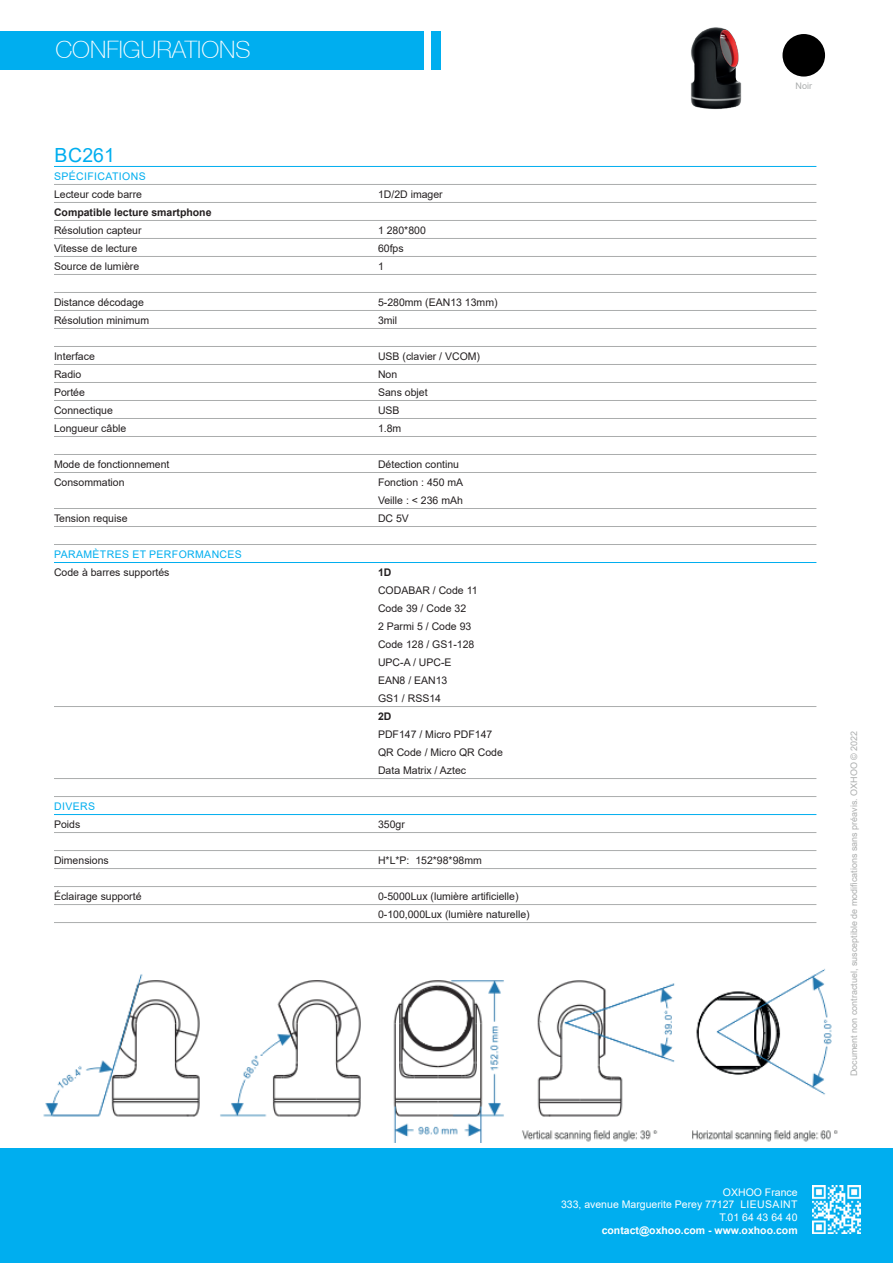
<style>
.page{position:relative;width:893px;height:1263px;background:#fff}
.page>*{position:absolute;margin:0;border:0;box-sizing:border-box;transform-origin:0 0}
.t1{font:100 24px "Helvetica 35";color:#fff}
.Style_de_paragraphe{font:19.5px "Arial";letter-spacing:.01em;color:#00aeef}
.Style_de_paragraphe-2{font:10.5px/18px "Arial";color:#231f20}
.t2{font:10.5px "Arial";color:#fff}
.Style_de_paragraphe-3{font:10.5px "Arial";letter-spacing:.035em;color:#00aeef}
.t3{font:700 10.5px "Arial";color:#fff}
.Style_de_paragraphe-4{font:700 10.5px "Arial";color:#231f20}
.t4{font:9px "Arial";color:#abadad}
.t5{font:9px "Arial";color:#aaadad}
.s1{font-weight:700}
</style>
<div class="page">
<div style="left:0;top:1148px;width:893px;height:115px;background:#00aeef"></div>
<img style="left:813px;top:1186px;width:47px;height:47px">
<hr style="left:54px;top:166px;width:762px;height:1px;background:#00aeef">
<hr style="left:54px;top:184px;width:762px;height:1px;background:#abadad">
<hr style="left:54px;top:202px;width:762px;height:1px;background:#abadad">
<hr style="left:54px;top:220px;width:762px;height:1px;background:#abadad">
<hr style="left:54px;top:238px;width:762px;height:1px;background:#abadad">
<hr style="left:54px;top:256px;width:762px;height:1px;background:#abadad">
<hr style="left:54px;top:274px;width:762px;height:1px;background:#abadad">
<hr style="left:54px;top:292px;width:762px;height:1px;background:#abadad">
<hr style="left:54px;top:310px;width:762px;height:1px;background:#abadad">
<hr style="left:54px;top:328px;width:762px;height:1px;background:#abadad">
<hr style="left:54px;top:346px;width:762px;height:1px;background:#abadad">
<hr style="left:54px;top:364px;width:762px;height:1px;background:#abadad">
<hr style="left:54px;top:382px;width:762px;height:1px;background:#abadad">
<hr style="left:54px;top:400px;width:762px;height:1px;background:#abadad">
<hr style="left:54px;top:418px;width:762px;height:1px;background:#abadad">
<hr style="left:54px;top:436px;width:762px;height:1px;background:#abadad">
<hr style="left:54px;top:454px;width:762px;height:1px;background:#abadad">
<hr style="left:54px;top:472px;width:762px;height:1px;background:#abadad">
<hr style="left:54px;top:508px;width:762px;height:1px;background:#abadad">
<hr style="left:54px;top:526px;width:762px;height:1px;background:#abadad">
<hr style="left:54px;top:544px;width:762px;height:1px;background:#abadad">
<hr style="left:54px;top:562px;width:762px;height:1px;background:#00aeef">
<hr style="left:54px;top:706px;width:762px;height:1px;background:#abadad">
<hr style="left:54px;top:778px;width:762px;height:1px;background:#abadad">
<hr style="left:54px;top:796px;width:762px;height:1px;background:#abadad">
<hr style="left:54px;top:814px;width:762px;height:1px;background:#00aeef">
<hr style="left:54px;top:832px;width:762px;height:1px;background:#abadad">
<hr style="left:54px;top:850px;width:762px;height:1px;background:#abadad">
<hr style="left:54px;top:868px;width:762px;height:1px;background:#abadad">
<hr style="left:54px;top:886px;width:762px;height:1px;background:#abadad">
<hr style="left:54px;top:904px;width:762px;height:1px;background:#abadad">
<hr style="left:54px;top:922px;width:762px;height:1px;background:#abadad">
<img style="left:43px;top:968px;width:795px;height:175px">
<div style="left:782px;top:34px;width:43px;height:43px;background:#000;border-radius:50%"></div>
<div style="left:0;top:31px;width:424px;height:39px;background:#00aeef"></div>
<div style="left:432px;top:31px;width:9px;height:39px;background:#00aeef"></div>
<img style="left:691px;top:27px;width:51px;height:83px">
<p class="t1" style="left:55px;top:35px;width:197px">CONFIGURATIONS</p>
<p class="Style_de_paragraphe" style="left:54px;top:142px;width:62px">BC261</p>
<p class="Style_de_paragraphe-3" style="left:54px;top:169px;width:93px">SPÉCIFICATIONS</p>
<p class="Style_de_paragraphe-2" style="left:54px;top:185px;width:90px">Lecteur code barre</p>
<p class="Style_de_paragraphe-2" style="left:378px;top:185px;width:66px">1D/2D imager</p>
<p class="Style_de_paragraphe-4" style="left:54px;top:205px;width:159px">Compatible lecture smartphone</p>
<p class="Style_de_paragraphe-2" style="left:54px;top:221px;width:89px">Résolution capteur</p>
<p class="Style_de_paragraphe-2" style="left:378px;top:221px;width:49px">1 280*800</p>
<p class="Style_de_paragraphe-2" style="left:54px;top:239px;width:85px">Vitesse de lecture</p>
<p class="Style_de_paragraphe-2" style="left:378px;top:239px;width:27px">60fps</p>
<p class="Style_de_paragraphe-2" style="left:54px;top:257px;width:87px">Source de lumière</p>
<p class="Style_de_paragraphe-2" style="left:378px;top:257px;width:7px">1</p>
<p class="Style_de_paragraphe-2" style="left:54px;top:293px;width:91px">Distance décodage</p>
<p class="Style_de_paragraphe-2" style="left:378px;top:293px;width:121px">5-280mm (EAN13 13mm)</p>
<p class="Style_de_paragraphe-2" style="left:54px;top:311px;width:97px">Résolution minimum</p>
<p class="Style_de_paragraphe-2" style="left:378px;top:311px;width:21px">3mil</p>
<p class="Style_de_paragraphe-2" style="left:54px;top:347px;width:42px">Interface</p>
<p class="Style_de_paragraphe-2" style="left:378px;top:347px;width:104px">USB (clavier / VCOM)</p>
<p class="Style_de_paragraphe-2" style="left:54px;top:365px;width:29px">Radio</p>
<p class="Style_de_paragraphe-2" style="left:378px;top:365px;width:21px">Non</p>
<p class="Style_de_paragraphe-2" style="left:54px;top:383px;width:32px">Portée</p>
<p class="Style_de_paragraphe-2" style="left:378px;top:383px;width:51px">Sans objet</p>
<p class="Style_de_paragraphe-2" style="left:54px;top:401px;width:60px">Connectique</p>
<p class="Style_de_paragraphe-2" style="left:378px;top:401px;width:23px">USB</p>
<p class="Style_de_paragraphe-2" style="left:54px;top:419px;width:74px">Longueur câble</p>
<p class="Style_de_paragraphe-2" style="left:378px;top:419px;width:25px">1.8m</p>
<p class="Style_de_paragraphe-2" style="left:54px;top:455px;width:117px">Mode de fonctionnement</p>
<p class="Style_de_paragraphe-2" style="left:378px;top:455px;width:83px">Détection continu</p>
<p class="Style_de_paragraphe-2" style="left:54px;top:473px;width:72px">Consommation</p>
<p class="Style_de_paragraphe-2" style="left:378px;top:473px;width:87px">Fonction : 450 mA<br>Veille : &lt; 236 mAh</p>
<p class="Style_de_paragraphe-2" style="left:54px;top:509px;width:75px">Tension requise</p>
<p class="Style_de_paragraphe-2" style="left:378px;top:509px;width:32px">DC 5V</p>
<p class="Style_de_paragraphe-3" style="left:54px;top:547px;width:189px">PARAMÈTRES ET PERFORMANCES</p>
<p class="Style_de_paragraphe-2" style="left:54px;top:563px;width:117px">Code à barres supportés</p>
<p class="Style_de_paragraphe-2" style="left:378px;top:563px;width:101px"><span class="s1">1D<br></span>CODABAR / Code 11<br>Code 39 / Code 32<br>2 Parmi 5 / Code 93<br>Code 128 / GS1-128<br>UPC-A / UPC-E<br>EAN8 / EAN13<br>GS1 / RSS14</p>
<p class="Style_de_paragraphe-2" style="left:378px;top:707px;width:126px"><span class="s1">2D<br></span>PDF147 / Micro PDF147<br>QR Code / Micro QR Code<br>Data Matrix / Aztec</p>
<p class="Style_de_paragraphe-3" style="left:54px;top:799px;width:42px">DIVERS</p>
<p class="Style_de_paragraphe-2" style="left:54px;top:815px;width:28px">Poids</p>
<p class="Style_de_paragraphe-2" style="left:378px;top:815px;width:28px">350gr</p>
<p class="Style_de_paragraphe-2" style="left:54px;top:851px;width:56px">Dimensions</p>
<p class="Style_de_paragraphe-2" style="left:378px;top:851px;width:105px">H*L*P: 152*98*98mm</p>
<p class="Style_de_paragraphe-2" style="left:54px;top:887px;width:89px">Éclairage supporté</p>
<p class="Style_de_paragraphe-2" style="left:378px;top:887px;width:142px">0-5000Lux (lumière artificielle)</p>
<p class="Style_de_paragraphe-2" style="left:378px;top:905px;width:153px">0-100,000Lux (lumière naturelle)</p>
<p class="t5" style="left:795px;top:79px;width:18px">Noir</p>
<p class="t4" style="left:848px;top:1076px;width:347px;rotate:-90deg">Document non contractuel, susceptible de modifications sans préavis. OXHOO © 2022</p>
<p class="t2" style="left:723px;top:1185px;width:76px">OXHOO France</p>
<p class="t2" style="left:561px;top:1197px;width:238px">333, avenue Marguerite Perey 77127 LIEUSAINT</p>
<p class="t2" style="left:719px;top:1210px;width:80px">T.01 64 43 64 40</p>
<p class="t3" style="left:602px;top:1222px;width:197px">contact@oxhoo.com - www.oxhoo.com</p>
</div>
